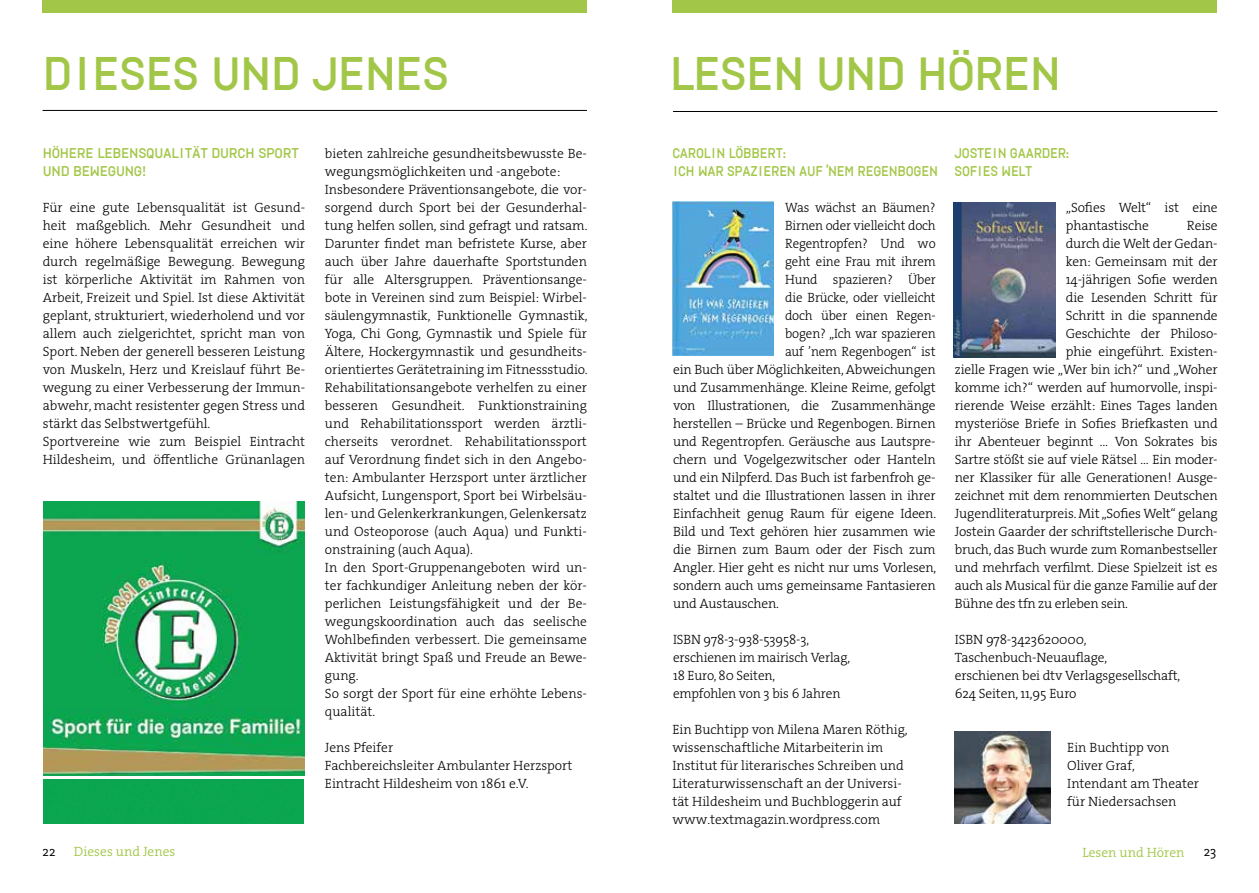
<style>
.page{position:relative;width:1259px;height:893px;background:#fff}
.page>*{position:absolute;margin:0;border:0;box-sizing:border-box;transform-origin:0 0}
.t1{font:500 45px "Uberform";color:#a2c748}
.t2{font:13.5px/18px "The Serif HP3 Lig";letter-spacing:-.005em;color:#000}
.t3{font:13.5px "The Serif HP3 Lig";letter-spacing:-.005em;color:#000;scale:.96 1}
.t4{font:500 13.5px/18px "Uberform";color:#a2c748;scale:.95 1}
.t5{font:500 13.5px/18px "Uberform";color:#a2c748}
.t6{font:13.5px "The Serif HP4 Se Lig";color:#a2c748}
.t7{font:13.5px "The Serif HP4 Se Lig";color:#000}
</style>
<div class="page">
<div style="left:43px;top:0;width:544px;height:13px;background:#a2c748"></div>
<div style="left:672px;top:0;width:544px;height:13px;background:#a2c748"></div>
<img style="left:672px;top:202px;width:101px;height:154px">
<div style="left:43px;top:780px;width:261px;height:44px;background:#0ca650"></div>
<hr style="left:673px;top:111px;width:544px;height:1px;background:#000">
<hr style="left:43px;top:110px;width:544px;height:1px;background:#000">
<img style="left:44px;top:502px;width:260px;height:273px">
<img style="left:953px;top:203px;width:102px;height:154px">
<img style="left:954px;top:732px;width:96px;height:91px">
<h1 class="t1" style="left:43px;top:44px;width:407px">DIESES UND JENES</h1>
<p class="t5" style="left:43px;top:144px;width:257px">HÖHERE LEBENSQUALITÄT DURCH SPORT<br>UND BEWEGUNG!</p>
<p class="t2" style="left:43px;top:199px;width:264px">Für eine gute Lebensqualität ist Gesund&shy;heit maßgeblich. Mehr Gesundheit und eine höhere Lebensqualität erreichen wir durch regelmäßige Bewegung. Bewegung ist körperliche Aktivität im Rahmen von Arbeit, Freizeit und Spiel. Ist diese Aktivität geplant, strukturiert, wiederholend und vor allem auch zielgerichtet, spricht man von Sport. Neben der generell besseren Leistung von Muskeln, Herz und Kreislauf führt Be&shy;wegung zu einer Verbesserung der Immun&shy;abwehr, macht resistenter gegen Stress und stärkt das Selbstwertgefühl.<br>Sportvereine wie zum Beispiel Eintracht Hildesheim, und öffentliche Grünanlagen</p>
<p class="t2" style="left:325px;top:145px;width:264px">bieten zahlreiche gesundheitsbewusste Be&shy;wegungsmöglichkeiten und -angebote:<br>Insbesondere Präventionsangebote, die vor&shy;sorgend durch Sport bei der Gesunderhal&shy;tung helfen sollen, sind gefragt und ratsam.<br>Darunter findet man befristete Kurse, aber auch über Jahre dauerhafte Sportstunden für alle Altersgruppen. Präventionsange&shy;bote in Vereinen sind zum Beispiel: Wirbel&shy;säulengymnastik, Funktionelle Gymnastik, Yoga, Chi Gong, Gymnastik und Spiele für Ältere, Hockergymnastik und gesundheits&shy;orientiertes Gerätetraining im Fitnessstudio.<br>Rehabilitationsangebote verhelfen zu einer besseren Gesundheit. Funktionstraining und Rehabilitationssport werden ärztli&shy;cherseits verordnet. Rehabilitationssport auf Verordnung findet sich in den Angebo&shy;ten: Ambulanter Herzsport unter ärztlicher Aufsicht, Lungensport, Sport bei Wirbelsäu&shy;len- und Gelenkerkrankungen, Gelenkersatz und Osteoporose (auch Aqua) und Funkti&shy;onstraining (auch Aqua).<br>In den Sport-Gruppenangeboten wird un&shy;ter fachkundiger Anleitung neben der kör&shy;perlichen Leistungsfähigkeit und der Be&shy;wegungskoordination auch das seelische Wohlbefinden verbessert. Die gemeinsame Aktivität bringt Spaß und Freude an Bewe&shy;gung.<br>So sorgt der Sport für eine erhöhte Lebens&shy;qualität.</p>
<p class="t2" style="left:325px;top:738px;width:249px">Jens Pfeifer<br>Fachbereichsleiter Ambulanter Herzsport<br>Eintracht Hildesheim von 1861 e.V.</p>
<h1 class="t1" style="left:670px;top:44px;width:392px">LESEN UND HÖREN</h1>
<p class="t4" style="left:672px;top:144px;width:281px">CAROLIN LÖBBERT:<br>ICH WAR SPAZIEREN AUF ’NEM REGENBOGEN</p>
<p class="t3" style="left:785px;top:199px;width:158px">Was wächst an Bäumen?</p>
<p class="t3" style="left:785px;top:217px;width:158px">Birnen oder vielleicht doch</p>
<p class="t3" style="left:785px;top:235px;width:158px">Regentropfen? Und wo</p>
<p class="t3" style="left:785px;top:253px;width:158px">geht eine Frau mit ihrem</p>
<p class="t3" style="left:785px;top:271px;width:158px">Hund spazieren? Über</p>
<p class="t3" style="left:785px;top:289px;width:158px">die Brücke, oder vielleicht</p>
<p class="t3" style="left:785px;top:307px;width:158px">doch über einen Regen-</p>
<p class="t3" style="left:785px;top:325px;width:158px">bogen? „Ich war spazieren</p>
<p class="t3" style="left:785px;top:343px;width:158px">auf ’nem Regenbogen“ ist</p>
<p class="t2" style="left:673px;top:361px;width:264px">ein Buch über Möglichkeiten, Abweichungen</p>
<p class="t2" style="left:673px;top:379px;width:264px">und Zusammenhänge. Kleine Reime, gefolgt</p>
<p class="t2" style="left:673px;top:397px;width:264px">von Illustrationen, die Zusammenhänge</p>
<p class="t2" style="left:673px;top:415px;width:264px">herstellen – Brücke und Regenbogen. Birnen</p>
<p class="t2" style="left:673px;top:433px;width:264px">und Regentropfen. Geräusche aus Lautspre-</p>
<p class="t2" style="left:673px;top:451px;width:264px">chern und Vogelgezwitscher oder Hanteln</p>
<p class="t2" style="left:673px;top:469px;width:264px">und ein Nilpferd. Das Buch ist farbenfroh ge-</p>
<p class="t2" style="left:673px;top:487px;width:264px">staltet und die Illustrationen lassen in ihrer</p>
<p class="t2" style="left:673px;top:505px;width:265px">Einfachheit genug Raum für eigene Ideen.</p>
<p class="t2" style="left:673px;top:523px;width:264px">Bild und Text gehören hier zusammen wie</p>
<p class="t2" style="left:673px;top:541px;width:264px">die Birnen zum Baum oder der Fisch zum</p>
<p class="t2" style="left:673px;top:559px;width:265px">Angler. Hier geht es nicht nur ums Vorlesen,</p>
<p class="t2" style="left:673px;top:577px;width:264px">sondern auch ums gemeinsame Fantasieren</p>
<p class="t2" style="left:673px;top:595px;width:108px">und Austauschen.</p>
<p class="t2" style="left:673px;top:631px;width:179px">ISBN 978-3-938-53958-3, erschienen im mairisch Verlag,<br>18 Euro, 80 Seiten,<br>empfohlen von 3 bis 6 Jahren</p>
<p class="t2" style="left:672px;top:721px;width:237px">Ein Buchtipp von Milena Maren Röthig, wissenschaftliche Mitarbeiterin im Institut für literarisches Schreiben und Literaturwissenschaft an der Universi&shy;tät Hildesheim und Buchbloggerin auf www.textmagazin.wordpress.com</p>
<p class="t4" style="left:954px;top:144px;width:122px">JOSTEIN GAARDER:<br>SOFIES WELT</p>
<p class="t2" style="left:1066px;top:199px;width:153px">„Sofies Welt“ ist eine phantastische</p>
<p class="t2" style="left:1187px;top:217px;width:32px">Reise</p>
<p class="t2" style="left:1066px;top:235px;width:153px">durch die Welt der Gedan-</p>
<p class="t2" style="left:1066px;top:253px;width:153px">ken: Gemeinsam mit der</p>
<p class="t2" style="left:1066px;top:271px;width:153px">14-jährigen Sofie werden</p>
<p class="t2" style="left:1066px;top:289px;width:153px">die Lesenden Schritt für</p>
<p class="t2" style="left:1066px;top:307px;width:153px">Schritt in die spannende</p>
<p class="t2" style="left:1066px;top:325px;width:153px">Geschichte der Philoso-</p>
<p class="t2" style="left:1066px;top:343px;width:153px">phie eingeführt. Existen-</p>
<p class="t2" style="left:955px;top:361px;width:264px">zielle Fragen wie „Wer bin ich?“ und „Woher</p>
<p class="t2" style="left:955px;top:379px;width:264px">komme ich?“ werden auf humorvolle, inspi-</p>
<p class="t2" style="left:955px;top:397px;width:264px">rierende Weise erzählt: Eines Tages landen</p>
<p class="t2" style="left:955px;top:415px;width:264px">mysteriöse Briefe in Sofies Briefkasten und</p>
<p class="t2" style="left:955px;top:433px;width:264px">ihr Abenteuer beginnt … Von Sokrates bis</p>
<p class="t2" style="left:955px;top:451px;width:264px">Sartre stößt sie auf viele Rätsel … Ein moder-</p>
<p class="t2" style="left:955px;top:469px;width:264px">ner Klassiker für alle Generationen! Ausge-</p>
<p class="t2" style="left:955px;top:487px;width:264px">zeichnet mit dem renommierten Deutschen</p>
<p class="t2" style="left:955px;top:505px;width:264px">Jugendliteraturpreis. Mit „Sofies Welt“ gelang</p>
<p class="t2" style="left:955px;top:523px;width:264px">Jostein Gaarder der schriftstellerische Durch-</p>
<p class="t2" style="left:955px;top:540px;width:264px">bruch, das Buch wurde zum Romanbestseller</p>
<p class="t2" style="left:955px;top:558px;width:264px">und mehrfach verfilmt. Diese Spielzeit ist es</p>
<p class="t2" style="left:955px;top:576px;width:264px">auch als Musical für die ganze Familie auf der</p>
<p class="t2" style="left:955px;top:594px;width:175px">Bühne des tfn zu erleben sein.</p>
<p class="t2" style="left:955px;top:630px;width:227px">ISBN 978-3423620000,<br>Taschenbuch-Neuauflage,<br>erschienen bei dtv Verlagsgesellschaft,<br>624 Seiten, 11,95 Euro</p>
<p class="t2" style="left:1067px;top:739px;width:133px">Ein Buchtipp von<br>Oliver Graf,<br>Intendant am Theater für Niedersachsen</p>
<p class="t6" style="left:74px;top:843px;width:103px">Dieses und Jenes</p>
<p class="t7" style="left:43px;top:843px;width:15px">22</p>
<p class="t6" style="left:1082px;top:843px;width:104px">Lesen und Hören</p>
<p class="t7" style="left:1203px;top:843px;width:14px">23</p>
</div>
